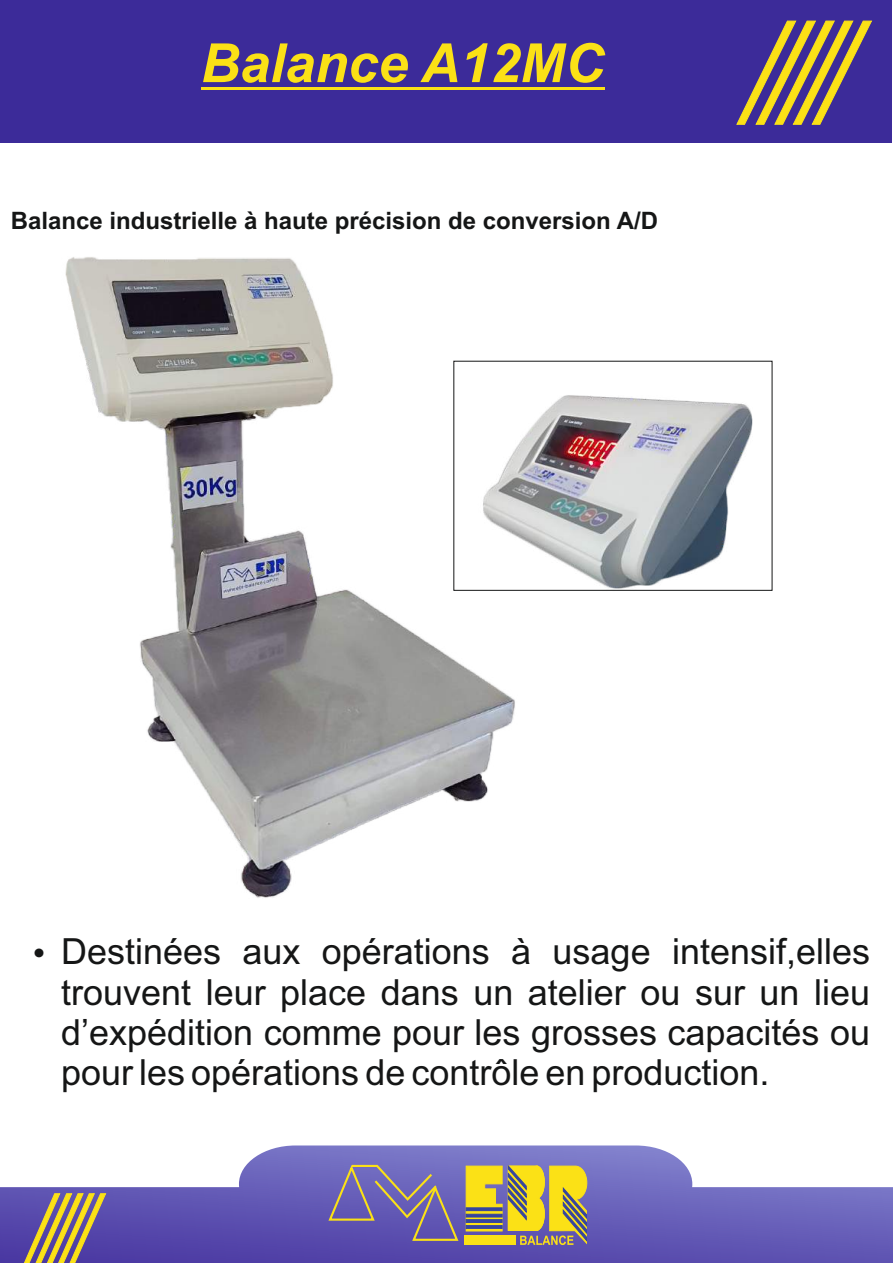
<style>
.page{position:relative;width:893px;height:1263px;background:#fff}
.page>*{position:absolute;margin:0;border:0;box-sizing:border-box;transform-origin:0 0}
.t1{font:italic 700 54px "Arial";color:#fbe116}
.t2{font:36px/40.2px "Arial";color:#151616;text-align:justify}
.t3{font:700 24px "Arial";color:#151616}
</style>
<div class="page">
<svg style="left:0;top:1145px;width:893px;height:118px"></svg>
<svg style="left:23px;top:1193px;width:84px;height:70px;background:#8f7c75"></svg>
<svg style="left:322px;top:1164px;width:265px;height:94px;background:#8a7d86"></svg>
<div style="left:465px;top:1235px;width:51px;height:9px;background:#fbe116"></div>
<div style="left:0;top:0;width:891px;height:143px;background:#3c2b99"></div>
<svg style="left:736px;top:20px;width:137px;height:105px"></svg>
<hr style="left:201px;top:87px;width:403px;height:2px;background:#fbe116">
<img style="left:599px;top:360px;width:174px;height:231px">
<img style="left:65px;top:257px;width:534px;height:641px">
<h1 class="t1" style="left:201px;top:43px;width:405px">Balance A12MC</h1>
<p class="t3" style="left:11px;top:211px;width:649px">Balance industrielle à haute précision de conversion A/D</p>
<p class="t2" style="left:61px;top:935px;width:810px">Destinées aux opérations à usage intensif,elles trouvent leur place dans un atelier ou sur un lieu d’expédition comme pour les grosses capacités ou pour les opérations de contrôle en production.</p>
</div>
